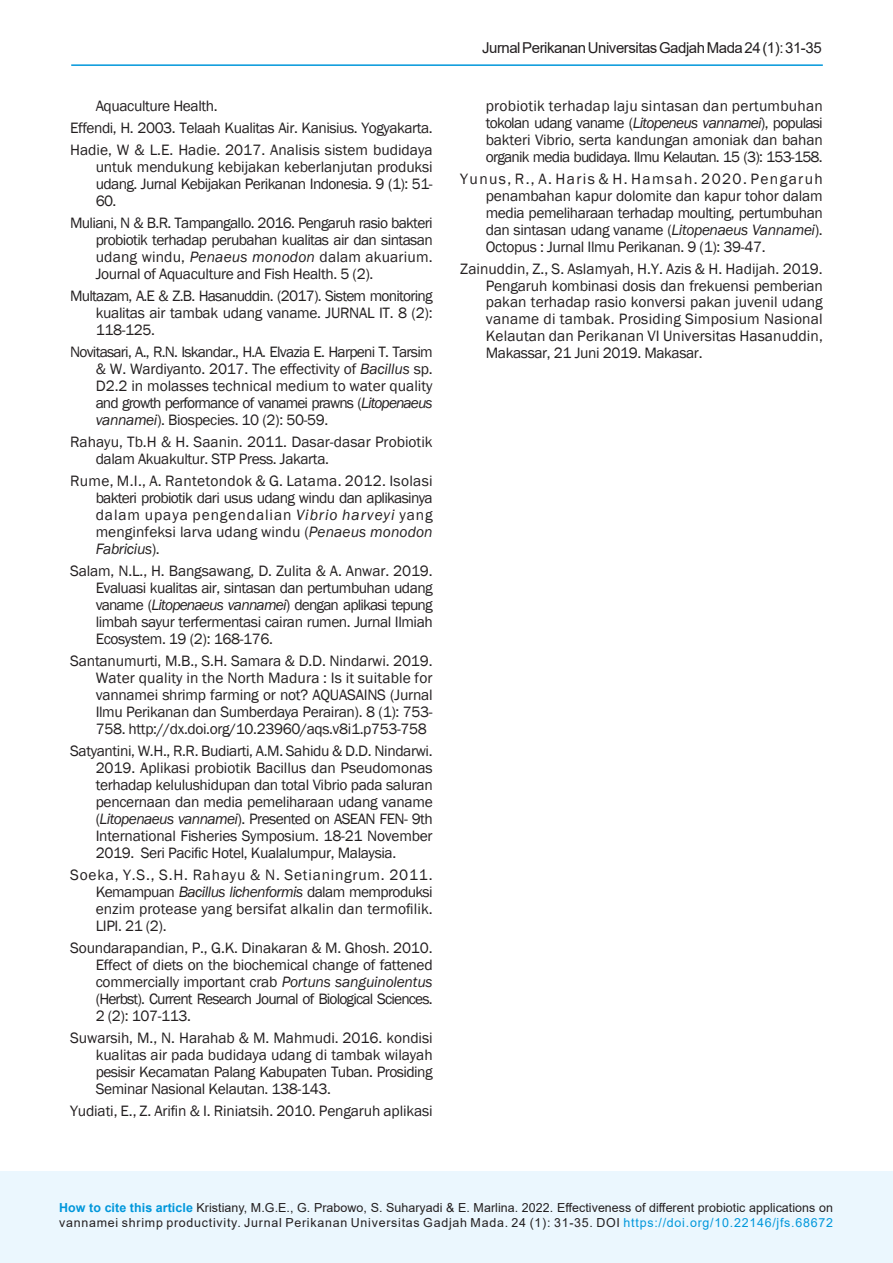
<style>
.page{position:relative;width:893px;height:1263px;background:#fff}
.page>*{position:absolute;margin:0;border:0;box-sizing:border-box;transform-origin:0 0}
.Dapus{font:15.45px/17px "Franklin Gothic";letter-spacing:-.025em;color:#231f20;text-align:justify}
.Dapus-2{font:15.45px/17px "Franklin Gothic";color:#231f20}
.Dapus-3{font:15.45px "Franklin Gothic";letter-spacing:-.05em;color:#231f20}
.Dapus-4{font:15.45px "Franklin Gothic";letter-spacing:-.045em;color:#231f20}
.Dapus-5{font:15.45px "Franklin Gothic";letter-spacing:-.06em;color:#231f20}
.Dapus-6{font:15.45px "Franklin Gothic";letter-spacing:.02em;color:#231f20}
.Dapus-7{font:15.45px "Franklin Gothic";letter-spacing:.05em;color:#231f20}
.Sitasi{font:15px "Arial";letter-spacing:-.03em;color:#231f20}
.t1{font:12.45px/15px "Arial";letter-spacing:.06em;color:#231f20}
.s1{font-style:italic}
.s2{font-weight:700;color:#0097db}
.s3{color:#0097db}
</style>
<div class="page">
<hr style="left:71px;top:64px;width:752px;height:2px;background:#0097db">
<div style="left:0;top:1171px;width:893px;height:92px;background:#ebf7fe"></div>
<p class="Dapus" style="left:96px;top:97px;width:124px">Aquaculture Health.</p>
<p class="Dapus" style="left:70px;top:120px;width:364px">Effendi, H. 2003. Telaah Kualitas Air. Kanisius. Yogyakarta.</p>
<p class="Dapus" style="left:96px;top:142px;width:338px;text-indent:-26px">Hadie, W &amp; L.E. Hadie. 2017. Analisis sistem budidaya untuk mendukung kebijakan keberlanjutan produksi udang. Jurnal Kebijakan Perikanan Indonesia. 9 (1): 51- 60.</p>
<p class="Dapus-4" style="left:70px;top:213px;width:364px">Muliani, N &amp; B.R. Tampangallo. 2016. Pengaruh rasio bakteri</p>
<p class="Dapus" style="left:96px;top:232px;width:339px">probiotik terhadap perubahan kualitas air dan sintasan udang windu, <span class="s1">Penaeus monodon</span> dalam akuarium.<br>Journal of Aquaculture and Fish Health. 5 (2).</p>
<p class="Dapus-3" style="left:70px;top:286px;width:364px">Multazam, A.E &amp; Z.B. Hasanuddin. (2017). Sistem monitoring</p>
<p class="Dapus" style="left:96px;top:305px;width:338px">kualitas air tambak udang vaname. JURNAL IT. 8 (2):<br>118-125.</p>
<p class="Dapus-3" style="left:70px;top:342px;width:364px">Novitasari, A., R.N. Iskandar., H.A. Elvazia E. Harpeni T. Tarsim</p>
<p class="Dapus-2" style="left:96px;top:361px;width:338px">&amp; W. Wardiyanto. 2017. The effectivity of <span class="s1">Bacillus</span> sp.<br>D2.2 in molasses technical medium to water quality</p>
<p class="Dapus-5" style="left:96px;top:393px;width:338px">and growth performance of vanamei prawns (<span class="s1">Litopenaeus</span></p>
<p class="Dapus" style="left:96px;top:412px;width:234px"><span class="s1">vannamei</span>). Biospecies. 10 (2): 50-59.</p>
<p class="Dapus-2" style="left:96px;top:434px;width:338px;text-indent:-26px">Rahayu, Tb.H &amp; H. Saanin. 2011. Dasar-dasar Probiotik dalam Akuakultur. STP Press. Jakarta.</p>
<p class="Dapus-6" style="left:70px;top:471px;width:364px">Rume, M.I., A. Rantetondok &amp; G. Latama. 2012. Isolasi</p>
<p class="Dapus" style="left:96px;top:490px;width:338px">bakteri probiotik dari usus udang windu dan aplikasinya dalam upaya pengendalian <span class="s1">Vibrio harveyi</span> yang menginfeksi larva udang windu (<span class="s1">Penaeus monodon Fabricius</span>).</p>
<p class="Dapus" style="left:96px;top:563px;width:339px;text-indent:-26px">Salam, N.L., H. Bangsawang, D. Zulita &amp; A. Anwar. 2019.<br>Evaluasi kualitas air, sintasan dan pertumbuhan udang vaname (<span class="s1">Litopenaeus vannamei</span>) dengan aplikasi tepung</p>
<p class="Dapus" style="left:96px;top:614px;width:339px">limbah sayur terfermentasi cairan rumen. Jurnal Ilmiah<br>Ecosystem. 19 (2): 168-176.</p>
<p class="Dapus" style="left:96px;top:653px;width:339px;text-indent:-26px">Santanumurti, M.B., S.H. Samara &amp; D.D. Nindarwi. 2019.<br>Water quality in the North Madura : Is it suitable for vannamei shrimp farming or not? AQUASAINS (Jurnal Ilmu Perikanan dan Sumberdaya Perairan). 8 (1): 753- 758. http://dx.doi.org/10.23960/aqs.v8i1.p753-758</p>
<p class="Dapus" style="left:96px;top:743px;width:339px;text-indent:-26px">Satyantini, W.H., R.R. Budiarti, A.M. Sahidu &amp; D.D. Nindarwi.<br>2019. Aplikasi probiotik Bacillus dan Pseudomonas terhadap kelulushidupan dan total Vibrio pada saluran pencernaan dan media pemeliharaan udang vaname (<span class="s1">Litopenaeus vannamei</span>). Presented on ASEAN FEN- 9th International Fisheries Symposium. 18-21 November 2019. Seri Pacific Hotel, Kualalumpur, Malaysia.</p>
<p class="Dapus-7" style="left:70px;top:865px;width:364px">Soeka, Y.S., S.H. Rahayu &amp; N. Setianingrum. 2011.</p>
<p class="Dapus" style="left:96px;top:884px;width:338px">Kemampuan <span class="s1">Bacillus lichenformis</span> dalam memproduksi enzim protease yang bersifat alkalin dan termofilik.<br>LIPI. 21 (2).</p>
<p class="Dapus" style="left:96px;top:940px;width:339px;text-indent:-26px">Soundarapandian, P., G.K. Dinakaran &amp; M. Ghosh. 2010.<br>Effect of diets on the biochemical change of fattened commercially important crab <span class="s1">Portuns sanguinolentus </span>(Herbst). Current Research Journal of Biological Sciences.</p>
<p class="Dapus" style="left:96px;top:1008px;width:97px">2 (2): 107-113.</p>
<p class="Dapus" style="left:96px;top:1030px;width:339px;text-indent:-26px">Suwarsih, M., N. Harahab &amp; M. Mahmudi. 2016. kondisi kualitas air pada budidaya udang di tambak wilayah pesisir Kecamatan Palang Kabupaten Tuban. Prosiding Seminar Nasional Kelautan. 138-143.</p>
<p class="Dapus" style="left:70px;top:1103px;width:364px">Yudiati, E., Z. Arifin &amp; I. Riniatsih. 2010. Pengaruh aplikasi</p>
<p class="Sitasi" style="left:482px;top:38px;width:341px">Jurnal Perikanan Universitas Gadjah Mada 24 (1): 31-35</p>
<p class="Dapus" style="left:486px;top:97px;width:339px">probiotik terhadap laju sintasan dan pertumbuhan tokolan udang vaname (<span class="s1">Litopeneus vannamei</span>), populasi bakteri Vibrio, serta kandungan amoniak dan bahan organik media budidaya. Ilmu Kelautan. 15 (3): 153-158.</p>
<p class="Dapus" style="left:486px;top:170px;width:339px;text-indent:-26px">Yunus, R., A. Haris &amp; H. Hamsah. 2020. Pengaruh penambahan kapur dolomite dan kapur tohor dalam media pemeliharaan terhadap moulting, pertumbuhan dan sintasan udang vaname (<span class="s1">Litopenaeus Vannamei</span>).<br>Octopus : Jurnal Ilmu Perikanan. 9 (1): 39-47.</p>
<p class="Dapus" style="left:486px;top:260px;width:339px;text-indent:-26px">Zainuddin, Z., S. Aslamyah, H.Y. Azis &amp; H. Hadijah. 2019.<br>Pengaruh kombinasi dosis dan frekuensi pemberian pakan terhadap rasio konversi pakan juvenil udang vaname di tambak. Prosiding Simposium Nasional Kelautan dan Perikanan VI Universitas Hasanuddin, Makassar, 21 Juni 2019. Makasar.</p>
<p class="t1" style="left:59px;top:1200px;width:775px"><span class="s2">How to cite this article</span> Kristiany, M.G.E., G. Prabowo, S. Suharyadi &amp; E. Marlina. 2022. Effectiveness of different probiotic applications on vannamei shrimp productivity. Jurnal Perikanan Universitas Gadjah Mada. 24 (1): 31-35. DOI <span class="s3">https://doi.org/10.22146/jfs.68672</span></p>
</div>
